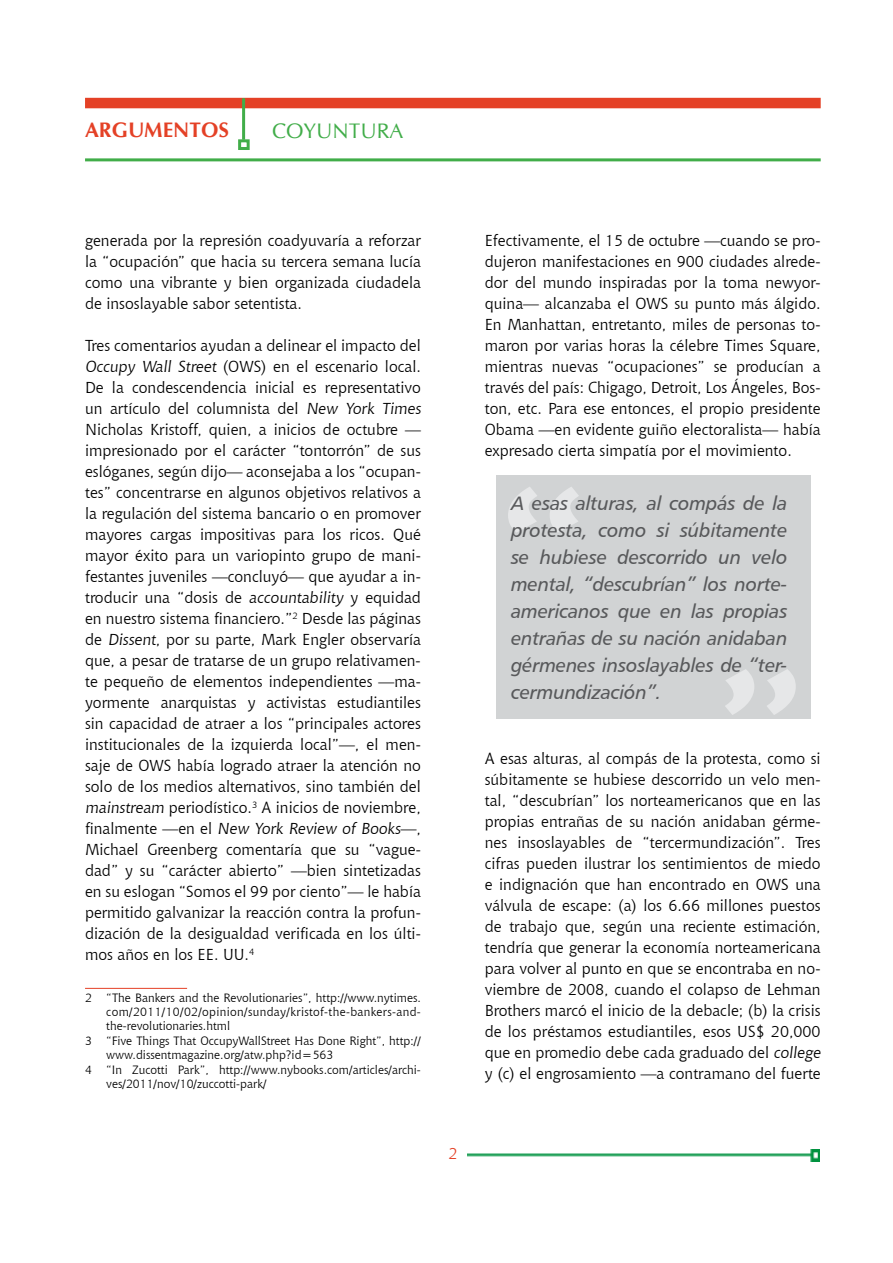
<style>
.page{position:relative;width:893px;height:1263px;background:#fff}
.page>*{position:absolute;margin:0;border:0;box-sizing:border-box;transform-origin:0 0}
.t1{font:229.95px "Chianti BT";color:#e6e7e8}
.t2{font:700 21px "CG Omega";color:#e44126}
.t3{font:21px "CG Omega";color:#41ad49}
.t4{font:19.5px/27px "Humanist 777 BT Italic B";letter-spacing:-.01em;color:#58595b;text-align:justify}
.t5{font:15.75px/21px "Chianti BT";color:#000;text-align:justify}
.t6{font:15.75px "Chianti BT";color:#e44126}
.t7{font:12px "Chianti BT";color:#000}
.t8{font:12px "Chianti BT";letter-spacing:.025em;color:#000}
</style>
<div class="page">
<img style="left:467px;top:1150px;width:353px;height:12px">
<div style="left:85px;top:98px;width:736px;height:10px;background:#e44126"></div>
<hr style="left:242px;top:98px;width:3px;height:42px;background:#41ad49">
<div style="left:238px;top:139px;width:12px;height:11px;border:3px solid #41ad49"></div>
<hr style="left:85px;top:158px;width:736px;height:3px;background:#41ad49">
<div style="left:497px;top:475px;width:314px;height:244px;background:#d1d3d4"></div>
<svg style="left:508px;top:487px;width:71px;height:45px"></svg>
<svg style="left:725px;top:669px;width:71px;height:46px"></svg>
<hr style="left:85px;top:988px;width:102px;height:1px;background:#e44126">
<h2 class="t2" style="left:85px;top:117px;width:146px">ARGUMENTOS</h2>
<h2 class="t3" style="left:272px;top:118px;width:133px">COYUNTURA</h2>
<p class="t5" style="left:85px;top:229px;width:337px">generada por la represión coadyuvaría a reforzar la “ocupación” que hacia su tercera semana lucía como una vibrante y bien organizada ciudadela de insoslayable sabor setentista.</p>
<p class="t5" style="left:85px;top:334px;width:340px;text-align:left">Tres comentarios ayudan a delinear el impacto del Occupy Wall Street (OWS) en el escenario local.<br>De la condescendencia inicial es representativo un artículo del columnista del New York Times Nicholas Kristoff, quien, a inicios de octubre — impresionado por el carácter “tontorrón” de sus eslóganes, según dijo— aconsejaba a los “ocupan&shy;tes” concentrarse en algunos objetivos relativos a la regulación del sistema bancario o en promover mayores cargas impositivas para los ricos. Qué mayor éxito para un variopinto grupo de mani&shy;festantes juveniles —concluyó— que ayudar a in&shy;troducir una “dosis de accountability y equidad en nuestro sistema financiero.”<sup>2</sup> Desde las páginas de Dissent, por su parte, Mark Engler observaría que, a pesar de tratarse de un grupo relativamen&shy;te pequeño de elementos independientes —ma&shy;yormente anarquistas y activistas estudiantiles sin capacidad de atraer a los “principales actores institucionales de la izquierda local”—, el men&shy;saje de OWS había logrado atraer la atención no solo de los medios alternativos, sino también del mainstream periodístico.<sup>3</sup> A inicios de noviembre, fi n a l m e nte —e n e l New York Review of Books—, Michael Greenberg comentaría que su “vague&shy;dad” y su “carácter abierto” —bien sintetizadas en su eslogan “Somos el 99 por ciento”— le había permitido galvanizar la reacción contra la profun&shy;dización de la desigualdad verificada en los últi&shy;mos años en los EE. UU.<sup>4</sup></p>
<p class="t7" style="left:85px;top:989px;width:337px">2 “The Bankers and the Revolutionaries”, http://www.nytimes.</p>
<p class="t8" style="left:106px;top:1003px;width:316px">com/2011/10/02/opinion/sunday/kristof-the-bankers-and-</p>
<p class="t7" style="left:106px;top:1018px;width:125px">the-revolutionaries.html</p>
<p class="t7" style="left:85px;top:1032px;width:337px">3 “Five Things That OccupyWallStreet Has Done Right”, http://</p>
<p class="t7" style="left:106px;top:1047px;width:229px">www.dissentmagazine.org/atw.php?id=563</p>
<p class="t7" style="left:85px;top:1061px;width:337px">4 “In Zucotti Park”, http://www.nybooks.com/articles/archi-</p>
<p class="t7" style="left:106px;top:1075px;width:162px">ves/2011/nov/10/zuccotti-park/</p>
<p class="t6" style="left:448px;top:1142px;width:11px">2</p>
<p class="t5" style="left:485px;top:229px;width:337px">Efectivamente, el 15 de octubre —cuando se pro&shy;dujeron manifestaciones en 900 ciudades alrede&shy;dor del mundo inspiradas por la toma newyor&shy;quina— alcanzaba el OWS su punto más álgido.<br>En Manhattan, entretanto, miles de personas to&shy;maron por varias horas la célebre Times Square, mientras nuevas “ocupaciones” se producían a través del país: Chigago, Detroit, Los Ángeles, Bos&shy;ton, etc. Para ese entonces, el propio presidente Obama —en evidente guiño electoralista— había expresado cierta simpatía por el movimiento.</p>
<h1 class="t1" style="left:488px;top:417px;width:111px">“</h1>
<p class="t4" style="left:511px;top:489px;width:278px">A esas alturas, al compás de la protesta, como si súbitamente se hubiese descorrido un velo mental, “descubrían” los norte&shy;americanos que en las propias entrañas de su nación anidaban gérmenes insoslayables de “ter&shy;cermundización”.</p>
<h1 class="t1" style="left:706px;top:600px;width:111px">”</h1>
<p class="t5" style="left:485px;top:747px;width:340px;text-align:left">A esas alturas, al compás de la protesta, como si súbitamente se hubiese descorrido un velo men&shy;tal, “descubrían” los norteamericanos que en las propias entrañas de su nación anidaban gérme&shy;nes insoslayables de “tercermundización”. Tres cifras pueden ilustrar los sentimientos de miedo e indignación que han encontrado en OWS una válvula de escape: (a) los 6.66 millones puestos de trabajo que, según una reciente estimación, tendría que generar la economía norteamericana para volver al punto en que se encontraba en no&shy;viembre de 2008, cuando el colapso de Lehman Brothers marcó el inicio de la debacle; (b) la crisis de los préstamos estudiantiles, esos US$ 20,000 que en promedio debe cada graduado del college y (c) el engrosamiento —a contramano del fuerte</p>
</div>
